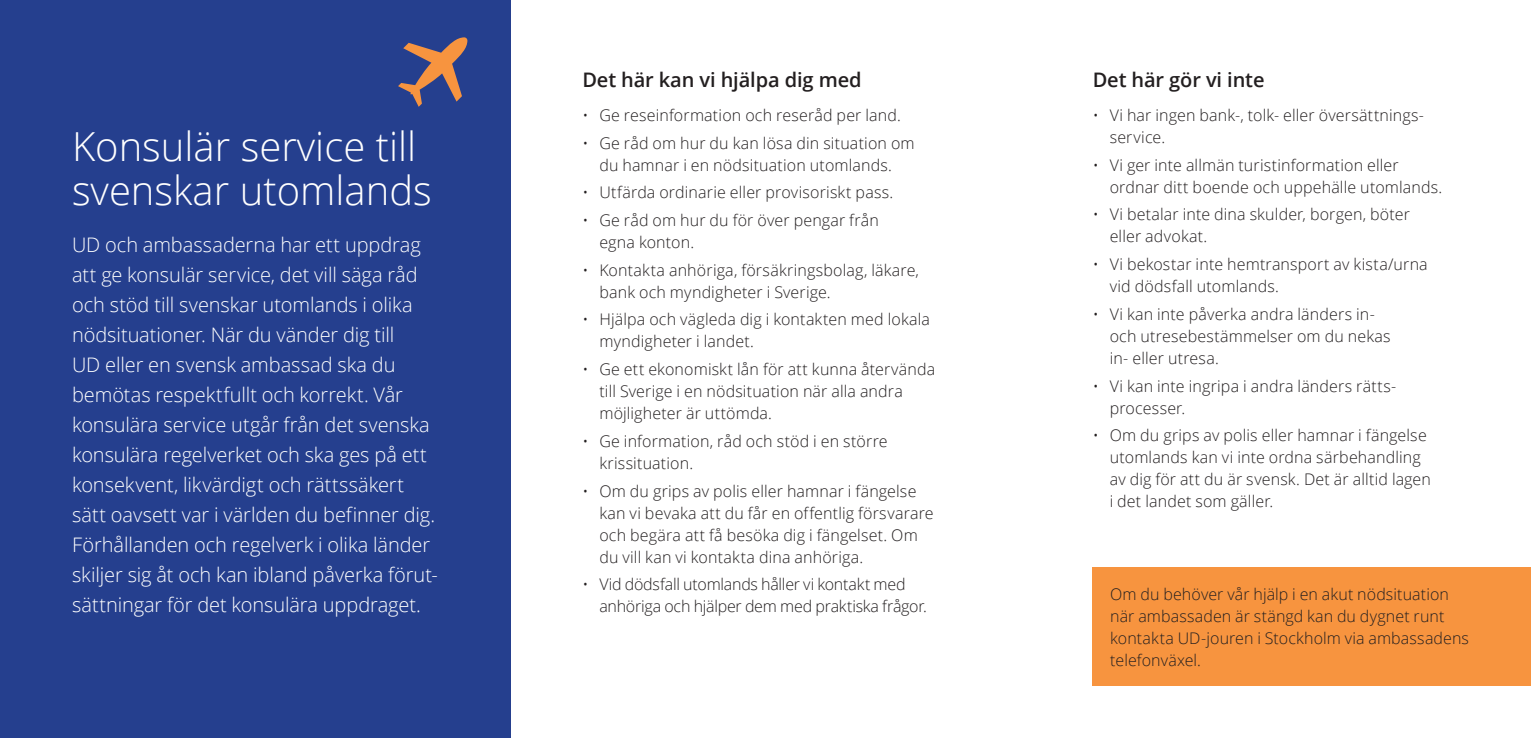
<style>
.page{position:relative;width:1531px;height:738px;background:#fff}
.page>*{position:absolute;margin:0;border:0;box-sizing:border-box;transform-origin:0 0}
.t1{font:300 40px/44px "Open Sans";color:#fff}
._6_Ingress{font:300 20px/30px "Open Sans";letter-spacing:-.005em;color:#fff}
.t2{font:600 20px "Open Sans";letter-spacing:-.005em;color:#231f20}
._6_Ingress-2{font:300 16px/22px "Open Sans";letter-spacing:.01em;color:#231f20}
._6_Ingress-3{font:300 16px/22px "Open Sans";letter-spacing:-.015em;color:#231f20}
</style>
<div class="page">
<div style="left:1092px;top:567px;width:439px;height:118px;background:#f7943f"></div>
<div style="left:0;top:0;width:510px;height:737px;background:#253f8e"></div>
<svg style="left:398px;top:37px;width:69px;height:70px"></svg>
<p class="t1" style="left:72px;top:123px;width:361px">Konsulär service till svenskar utomlands</p>
<p class="_6_Ingress" style="left:72px;top:229px;width:367px">UD och ambassaderna har ett uppdrag att ge konsulär service, det vill säga råd och stöd till svenskar utomlands i olika nödsituationer. När du vänder dig till<br>UD eller en svensk ambassad ska du bemötas respektfullt och korrekt. Vår konsulära service utgår från det svenska konsulära regelverket och ska ges på ett konsekvent, likvärdigt och rättssäkert sätt oavsett var i världen du befinner dig.<br>Förhållanden och regelverk i olika länder skiljer sig åt och kan ibland påverka förut&shy;sättningar för det konsulära uppdraget.</p>
<p class="t2" style="left:582px;top:66px;width:281px">Det här kan vi hjälpa dig med</p>
<p class="_6_Ingress-2" style="left:582px;top:103px;width:320px">• Ge reseinformation och reseråd per land.</p>
<p class="_6_Ingress-2" style="left:582px;top:131px;width:334px;text-align:center">• Ge råd om hur du kan lösa din situation om du hamnar i en nödsituation utomlands.</p>
<p class="_6_Ingress-2" style="left:582px;top:181px;width:313px">• Utfärda ordinarie eller provisoriskt pass.</p>
<p class="_6_Ingress-2" style="left:599px;top:208px;width:281px;text-indent:-17px">• Ge råd om hur du för över pengar från egna konton.</p>
<p class="_6_Ingress-2" style="left:599px;top:258px;width:321px;text-indent:-17px">• Kontakta anhöriga, försäkringsbolag, läkare, bank och myndigheter i Sverige.</p>
<p class="_6_Ingress-2" style="left:599px;top:308px;width:332px;text-indent:-17px">• Hjälpa och vägleda dig i kontakten med lokala myndigheter i landet.</p>
<p class="_6_Ingress-2" style="left:599px;top:357px;width:337px;text-indent:-17px">• Ge ett ekonomiskt lån för att kunna återvända till Sverige i en nödsituation när alla andra möjligheter är uttömda.</p>
<p class="_6_Ingress-2" style="left:599px;top:429px;width:290px;text-indent:-17px">• Ge information, råd och stöd i en större krissituation.</p>
<p class="_6_Ingress-2" style="left:599px;top:479px;width:336px;text-indent:-17px">• Om du grips av polis eller hamnar i fängelse kan vi bevaka att du får en offentlig försvarare och begära att få besöka dig i fängelset. Om du vill kan vi kontakta dina anhöriga.</p>
<p class="_6_Ingress-3" style="left:599px;top:572px;width:329px;text-indent:-17px">• Vid dödsfall utomlands håller vi kontakt med anhöriga och hjälper dem med praktiska frågor.</p>
<p class="_6_Ingress-2" style="left:1110px;top:582px;width:360px">Om du behöver vår hjälp i en akut nödsituation när ambassaden är stängd kan du dygnet runt kontakta UD-jouren i Stockholm via ambassadens telefonväxel.</p>
<p class="t2" style="left:1092px;top:66px;width:173px">Det här gör vi inte</p>
<p class="_6_Ingress-2" style="left:1109px;top:103px;width:316px;text-indent:-17px">• Vi har ingen bank-, tolk- eller översättnings&shy;service.</p>
<p class="_6_Ingress-2" style="left:1109px;top:153px;width:334px;text-indent:-17px">• Vi ger inte allmän turistinformation eller ordnar ditt boende och uppehälle utomlands.</p>
<p class="_6_Ingress-2" style="left:1109px;top:203px;width:302px;text-indent:-17px">• Vi betalar inte dina skulder, borgen, böter eller advokat.</p>
<p class="_6_Ingress-2" style="left:1109px;top:252px;width:320px;text-indent:-17px">• Vi bekostar inte hemtransport av kista/urna vid dödsfall utomlands.</p>
<p class="_6_Ingress-2" style="left:1109px;top:302px;width:282px;text-indent:-17px">• Vi kan inte påverka andra länders in&shy;och utresebestämmelser om du nekas in- eller utresa.</p>
<p class="_6_Ingress-2" style="left:1109px;top:374px;width:288px;text-indent:-17px">• Vi kan inte ingripa i andra länders rätts&shy;processer.</p>
<p class="_6_Ingress-2" style="left:1109px;top:423px;width:323px;text-indent:-17px">• Om du grips av polis eller hamnar i fängelse utomlands kan vi inte ordna särbehandling av dig för att du är svensk. Det är alltid lagen i det landet som gäller.</p>
</div>
